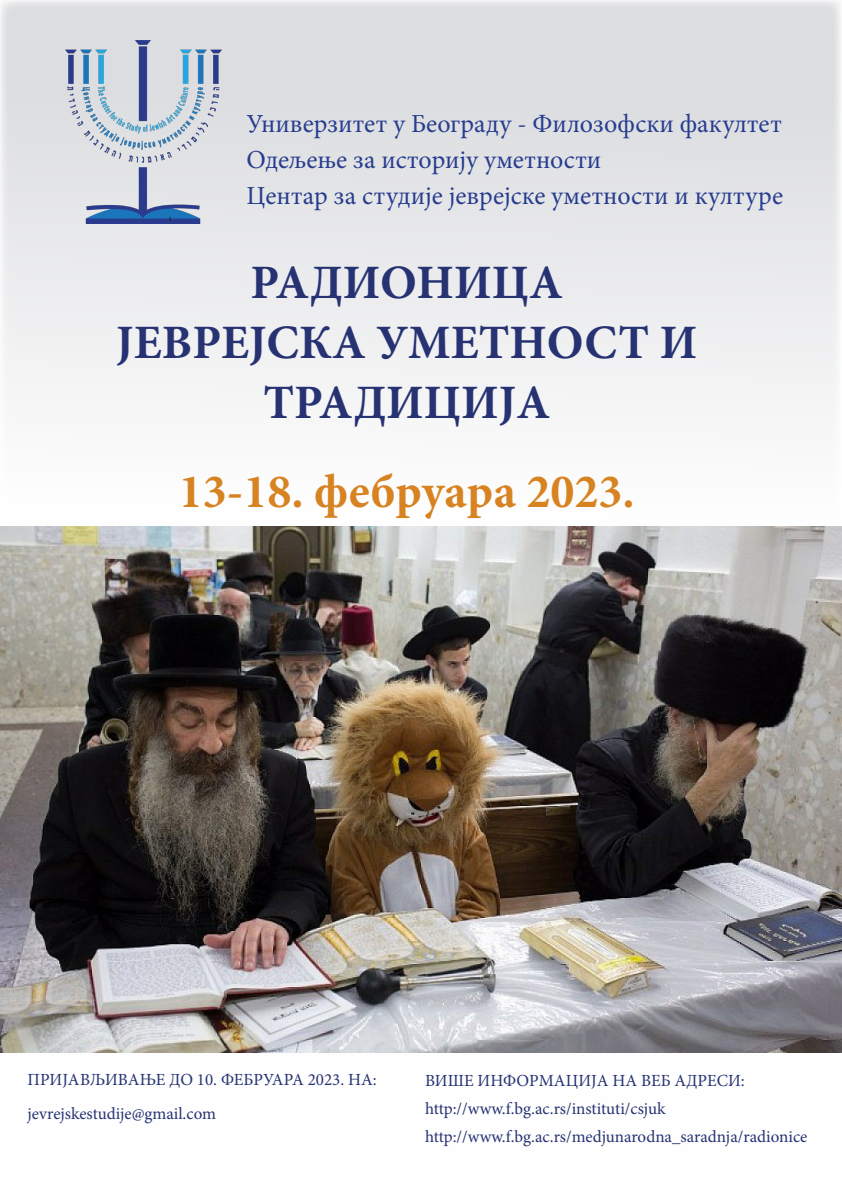
<style>
.page{position:relative;width:842px;height:1191px;background:#fff}
.page>*{position:absolute;margin:0;border:0;box-sizing:border-box;transform-origin:0 0}
.t1{font:700 48px/60px "Minion Pro";color:#273273;text-align:center}
.t2{font:700 48px "Minion Pro";color:#d88322}
.t3{font:26px "Minion Pro";color:#273c8f}
.t4{font:17px/34px "Minion Pro";color:#263373}
</style>
<div class="page">
<svg style="left:0;top:0;width:841px;height:408px;fill:#e7e7e9"></svg>
<img style="left:0;top:526px;width:842px;height:526px">
<img style="left:66px;top:40px;width:156px;height:183px">
<p class="t3" style="left:247px;top:106px;width:537px">Универзитет у Београду - Филозофски факултет</p>
<p class="t3" style="left:247px;top:142px;width:356px">Одељење за историју уметности</p>
<p class="t3" style="left:247px;top:178px;width:538px">Центар за студије јеврејске уметности и културе</p>
<p class="t1" style="left:251px;top:252px;width:314px">РАДИОНИЦА</p>
<p class="t1" style="left:116px;top:312px;width:582px">ЈЕВРЕЈСКА УМЕТНОСТ И<br>ТРАДИЦИЈА</p>
<p class="t2" style="left:179px;top:458px;width:457px">13-18. фебруара 2023.</p>
<p class="t4" style="left:28px;top:1062px;width:351px">ПРИЈАВЉИВАЊЕ ДО 10. ФЕБРУАРА 2023. НА: jevrejskestudije@gmail.com</p>
<p class="t4" style="left:425px;top:1063px;width:321px">ВИШЕ ИНФОРМАЦИЈА НА ВЕБ АДРЕСИ:</p>
<p class="t4" style="left:425px;top:1091px;width:242px">http://www.f.bg.ac.rs/instituti/csjuk</p>
<p class="t4" style="left:425px;top:1119px;width:384px">http://www.f.bg.ac.rs/medjunarodna_saradnja/radionice</p>
</div>
